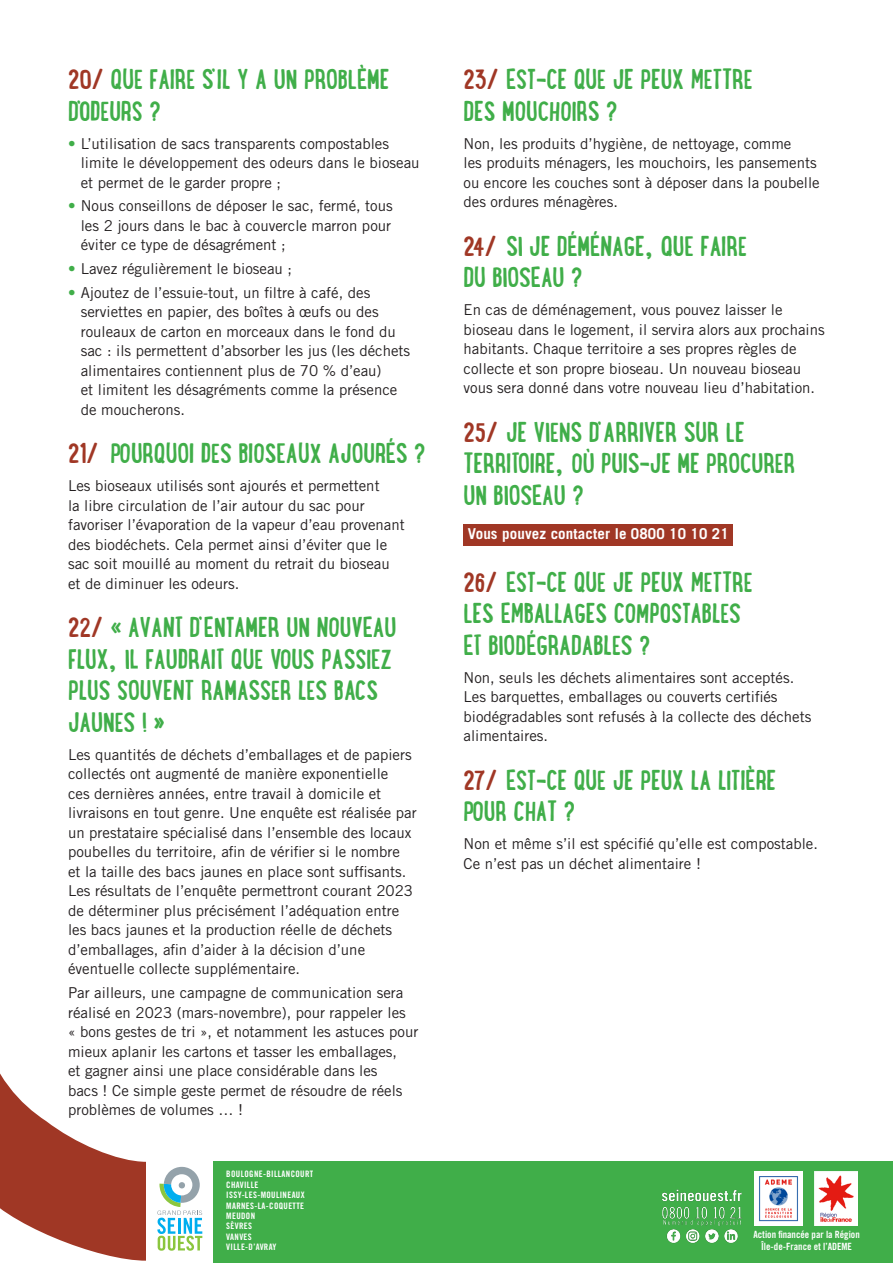
<style>
.page{position:relative;width:893px;height:1263px;background:#fff}
.page>*{position:absolute;margin:0;border:0;box-sizing:border-box;transform-origin:0 0}
.t1{font:700 30px/31.5px "Lunch Box";letter-spacing:-.01em;color:#40ae49}
.FAQ_-_Réponses{font:15px/19.5px "Trade Gothic LT Std";color:#231f20}
.FAQ_-_Phrases_exherg{font:700 15px "Trade Gothic LT Std";letter-spacing:.01em;color:#fff}
.t2{font:10.05px/11.7px "Trade Gothic LT Std Bd Cn 20";color:#fff;text-align:center}
.t3{font:8.85px "Trade Gothic LT Std Bd Cn 20";letter-spacing:.04em;color:#fff}
.s1{color:#a03725}
.s2{font-weight:700;font-stretch:expanded;color:#40ae49}
</style>
<div class="page">
<div style="left:463px;top:524px;width:270px;height:21px;background:#a03725"></div>
<div style="left:213px;top:1162px;width:680px;height:101px;background:#40ae49"></div>
<svg style="left:0;top:1073px;width:146px;height:188px"></svg>
<img style="left:662px;top:1189px;width:80px;height:54px">
<img style="left:755px;top:1171px;width:48px;height:55px">
<img style="left:815px;top:1171px;width:43px;height:55px">
<svg style="left:157px;top:1167px;width:45px;height:84px"></svg>
<p class="t1" style="left:68px;top:62px;width:323px"><span class="s1">20/</span> QUE FAIRE S’IL Y A UN PROBLÈME<br>D’ODEURS ?</p>
<p class="FAQ_-_Réponses" style="left:81px;top:133px;width:340px;text-indent:-13px"><span class="s2">•</span> L’utilisation de sacs transparents compostables limite le développement des odeurs dans le bioseau et permet de le garder propre ;</p>
<p class="FAQ_-_Réponses" style="left:81px;top:196px;width:314px;text-align:justify;text-indent:-13px"><span class="s2">•</span> Nous conseillons de déposer le sac, fermé, tous les 2 jours dans le bac à couvercle marron pour éviter ce type de désagrément ;</p>
<p class="FAQ_-_Réponses" style="left:68px;top:259px;width:225px"><span class="s2">•</span> Lavez régulièrement le bioseau ;</p>
<p class="FAQ_-_Réponses" style="left:81px;top:283px;width:331px;text-indent:-13px"><span class="s2">•</span> Ajoutez de l’essuie-tout, un filtre à café, des serviettes en papier, des boîtes à œufs ou des rouleaux de carton en morceaux dans le fond du sac : ils permettent d’absorber les jus (les déchets alimentaires contiennent plus de 70 % d’eau)<br>et limitent les désagréments comme la présence de moucherons.</p>
<p class="t1" style="left:68px;top:437px;width:359px"><span class="s1">21/</span> POURQUOI DES BIOSEAUX AJOURÉS ?</p>
<p class="FAQ_-_Réponses" style="left:68px;top:476px;width:338px">Les bioseaux utilisés sont ajourés et permettent<br>la libre circulation de l’air autour du sac pour favoriser l’évaporation de la vapeur d’eau provenant des biodéchets. Cela permet ainsi d’éviter que le sac soit mouillé au moment du retrait du bioseau et de diminuer les odeurs.</p>
<p class="t1" style="left:68px;top:611px;width:330px"><span class="s1">22/</span> « AVANT D’ENTAMER UN NOUVEAU<br>FLUX, IL FAUDRAIT QUE VOUS PASSIEZ<br>PLUS SOUVENT RAMASSER LES BACS<br>JAUNES ! »</p>
<p class="FAQ_-_Réponses" style="left:68px;top:745px;width:350px">Les quantités de déchets d’emballages et de papiers collectés ont augmenté de manière exponentielle<br>ces dernières années, entre travail à domicile et livraisons en tout genre. Une enquête est réalisée par un prestataire spécialisé dans l’ensemble des locaux poubelles du territoire, afin de vérifier si le nombre<br>et la taille des bacs jaunes en place sont suffisants.<br>Les résultats de l’enquête permettront courant 2023 de déterminer plus précisément l’adéquation entre les bacs jaunes et la production réelle de déchets d’emballages, afin d’aider à la décision d’une éventuelle collecte supplémentaire.</p>
<p class="FAQ_-_Réponses" style="left:68px;top:983px;width:352px">Par ailleurs, une campagne de communication sera réalisé en 2023 (mars-novembre), pour rappeler les<br>« bons gestes de tri », et notamment les astuces pour mieux aplanir les cartons et tasser les emballages,<br>et gagner ainsi une place considérable dans les<br>bacs ! Ce simple geste permet de résoudre de réels problèmes de volumes … !</p>
<p class="t3" style="left:226px;top:1169px;width:88px">BOULOGNE-BILLANCOURT</p>
<p class="t3" style="left:226px;top:1179px;width:34px">CHAVILLE</p>
<p class="t3" style="left:226px;top:1190px;width:80px">ISSY-LES-MOULINEAUX</p>
<p class="t3" style="left:226px;top:1200px;width:79px">MARNES-LA-COQUETTE</p>
<p class="t3" style="left:226px;top:1210px;width:30px">MEUDON</p>
<p class="t3" style="left:226px;top:1221px;width:27px">SÈVRES</p>
<p class="t3" style="left:226px;top:1231px;width:27px">VANVES</p>
<p class="t3" style="left:226px;top:1242px;width:52px">VILLE-D’AVRAY</p>
<p class="t1" style="left:463px;top:62px;width:291px"><span class="s1">23/</span> EST-CE QUE JE PEUX METTRE<br>DES MOUCHOIRS ?</p>
<p class="FAQ_-_Réponses" style="left:463px;top:133px;width:358px">Non, les produits d’hygiène, de nettoyage, comme<br>les produits ménagers, les mouchoirs, les pansements ou encore les couches sont à déposer dans la poubelle des ordures ménagères.</p>
<p class="t1" style="left:463px;top:229px;width:285px"><span class="s1">24/</span> SI JE DÉMÉNAGE, QUE FAIRE<br>DU BIOSEAU ?</p>
<p class="FAQ_-_Réponses" style="left:463px;top:300px;width:363px">En cas de déménagement, vous pouvez laisser le bioseau dans le logement, il servira alors aux prochains habitants. Chaque territoire a ses propres règles de collecte et son propre bioseau. Un nouveau bioseau vous sera donné dans votre nouveau lieu d’habitation.</p>
<p class="t1" style="left:463px;top:415px;width:333px"><span class="s1">25/</span> JE VIENS D’ARRIVER SUR LE<br>TERRITOIRE, OÙ PUIS-JE ME PROCURER<br>UN BIOSEAU ?</p>
<p class="FAQ_-_Phrases_exherg" style="left:468px;top:524px;width:262px">Vous pouvez contacter le 0800 10 10 21</p>
<p class="t1" style="left:463px;top:565px;width:291px"><span class="s1">26/</span> EST-CE QUE JE PEUX METTRE<br>LES EMBALLAGES COMPOSTABLES<br>ET BIODÉGRADABLES ?</p>
<p class="FAQ_-_Réponses" style="left:463px;top:667px;width:349px">Non, seuls les déchets alimentaires sont acceptés.<br>Les barquettes, emballages ou couverts certifiés biodégradables sont refusés à la collecte des déchets alimentaires.</p>
<p class="t1" style="left:463px;top:763px;width:314px"><span class="s1">27/</span> EST-CE QUE JE PEUX LA LITIÈRE<br>POUR CHAT ?</p>
<p class="FAQ_-_Réponses" style="left:463px;top:834px;width:356px">Non et même s’il est spécifié qu’elle est compostable.<br>Ce n’est pas un déchet alimentaire !</p>
<p class="t2" style="left:753px;top:1228px;width:108px">Action financée par la Région<br>Île-de-France et l’ADEME</p>
</div>
